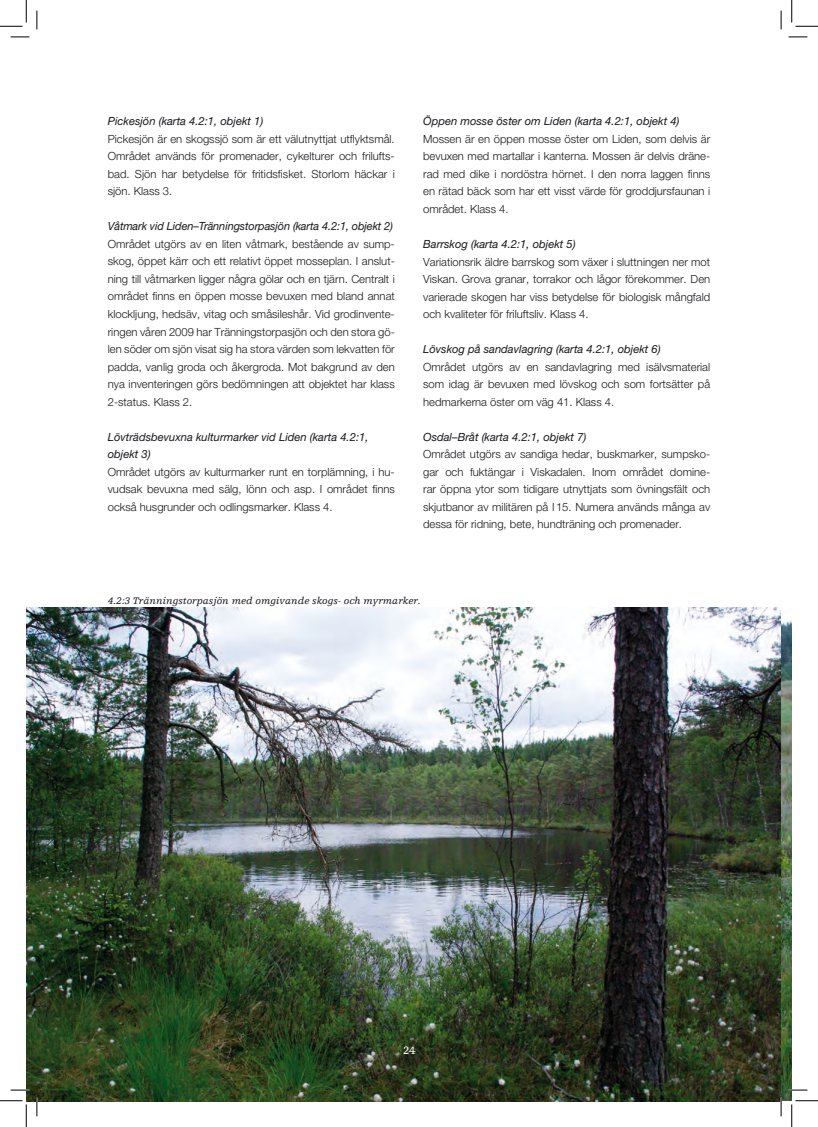
<style>
.page{position:relative;width:818px;height:1127px;background:#fff}
.page>*{position:absolute;margin:0;border:0;box-sizing:border-box;transform-origin:0 0}
.t1{font:300 11.25px/17.5px "Helvetica Neue LT";color:#1a171c}
.t2{font:11.25px "Egyptienne FLT";color:#fff}
.t3{font:italic 10px "Egyptienne FLT";color:#1a171c}
.s1{font-family:"Helvetica Neue";font-weight:400;font-style:italic}
</style>
<div class="page">
<img style="left:26px;top:607px;width:766px;height:494px">
<svg style="left:11px;top:36px;width:18px;height:2px"></svg>
<svg style="left:788px;top:36px;width:19px;height:2px"></svg>
<svg style="left:11px;top:1088px;width:18px;height:2px"></svg>
<svg style="left:788px;top:1088px;width:19px;height:2px"></svg>
<svg style="left:36px;top:11px;width:2px;height:18px"></svg>
<svg style="left:36px;top:1097px;width:2px;height:18px"></svg>
<svg style="left:780px;top:11px;width:2px;height:18px"></svg>
<svg style="left:780px;top:1097px;width:2px;height:18px"></svg>
<svg style="left:0;top:0;width:27px;height:27px"></svg>
<svg style="left:0;top:1100px;width:27px;height:26px"></svg>
<svg style="left:791px;top:0;width:27px;height:27px"></svg>
<svg style="left:791px;top:1100px;width:27px;height:26px"></svg>
<p class="t1" style="left:108px;top:112px;width:289px"><span class="s1">Pickesjön (karta 4.2:1, objekt 1)<br></span>Pickesjön är en skogssjö som är ett välutnyttjat utflyktsmål.<br>Området används för promenader, cykelturer och frilufts&shy;bad. Sjön har betydelse för fritidsfisket. Storlom häckar i sjön. Klass 3.</p>
<p class="t1" style="left:108px;top:217px;width:289px"><span class="s1">Våtmark vid Liden–Tränningstorpasjön (karta 4.2:1, objekt 2)<br></span>Området utgörs av en liten våtmark, bestående av sump&shy;skog, öppet kärr och ett relativt öppet mosseplan. I anslut&shy;ning till våtmarken ligger några gölar och en tjärn. Centralt i området finns en öppen mosse bevuxen med bland annat klockljung, hedsäv, vitag och småsileshår. Vid grodinvente&shy;ringen våren 2009 har Tränningstorpasjön och den stora gö&shy;len söder om sjön visat sig ha stora värden som lekvatten för padda, vanlig groda och åkergroda. Mot bakgrund av den nya inventeringen görs bedömningen att objektet har klass 2-status. Klass 2.</p>
<p class="t1" style="left:108px;top:427px;width:289px"><span class="s1">Lövträdsbevuxna kulturmarker vid Liden (karta 4.2:1, objekt 3)<br></span>Området utgörs av kulturmarker runt en torplämning, i hu&shy;vudsak bevuxna med sälg, lönn och asp. I området finns också husgrunder och odlingsmarker. Klass 4.</p>
<p class="t1" style="left:423px;top:112px;width:289px"><span class="s1">Öppen mosse öster om Liden (karta 4.2:1, objekt 4)<br></span>Mossen är en öppen mosse öster om Liden, som delvis är bevuxen med martallar i kanterna. Mossen är delvis dräne&shy;rad med dike i nordöstra hörnet. I den norra laggen finns en rätad bäck som har ett visst värde för groddjursfaunan i området. Klass 4.</p>
<p class="t1" style="left:423px;top:235px;width:289px"><span class="s1">Barrskog (karta 4.2:1, objekt 5)<br></span>Variationsrik äldre barrskog som växer i sluttningen ner mot Viskan. Grova granar, torrakor och lågor förekommer. Den varierade skogen har viss betydelse för biologisk mångfald och kvaliteter för friluftsliv. Klass 4.</p>
<p class="t1" style="left:423px;top:340px;width:288px"><span class="s1">Lövskog på sandavlagring (karta 4.2:1, objekt 6)<br></span>Området utgörs av en sandavlagring med isälvsmaterial som idag är bevuxen med lövskog och som fortsätter på hedmarkerna öster om väg 41. Klass 4.</p>
<p class="t1" style="left:423px;top:427px;width:289px"><span class="s1">Osdal–Bråt (karta 4.2:1, objekt 7)<br></span>Området utgörs av sandiga hedar, buskmarker, sumpsko&shy;gar och fuktängar i Viskadalen. Inom området domine&shy;rar öppna ytor som tidigare utnyttjats som övningsfält och skjutbanor av militären på I15. Numera används många av dessa för ridning, bete, hundträning och promenader.</p>
<p class="t3" style="left:108px;top:595px;width:314px">4.2:3 Tränningstorpasjön med omgivande skogs- och myrmarker.</p>
<p class="t2" style="left:403px;top:1043px;width:14px">24</p>
</div>
